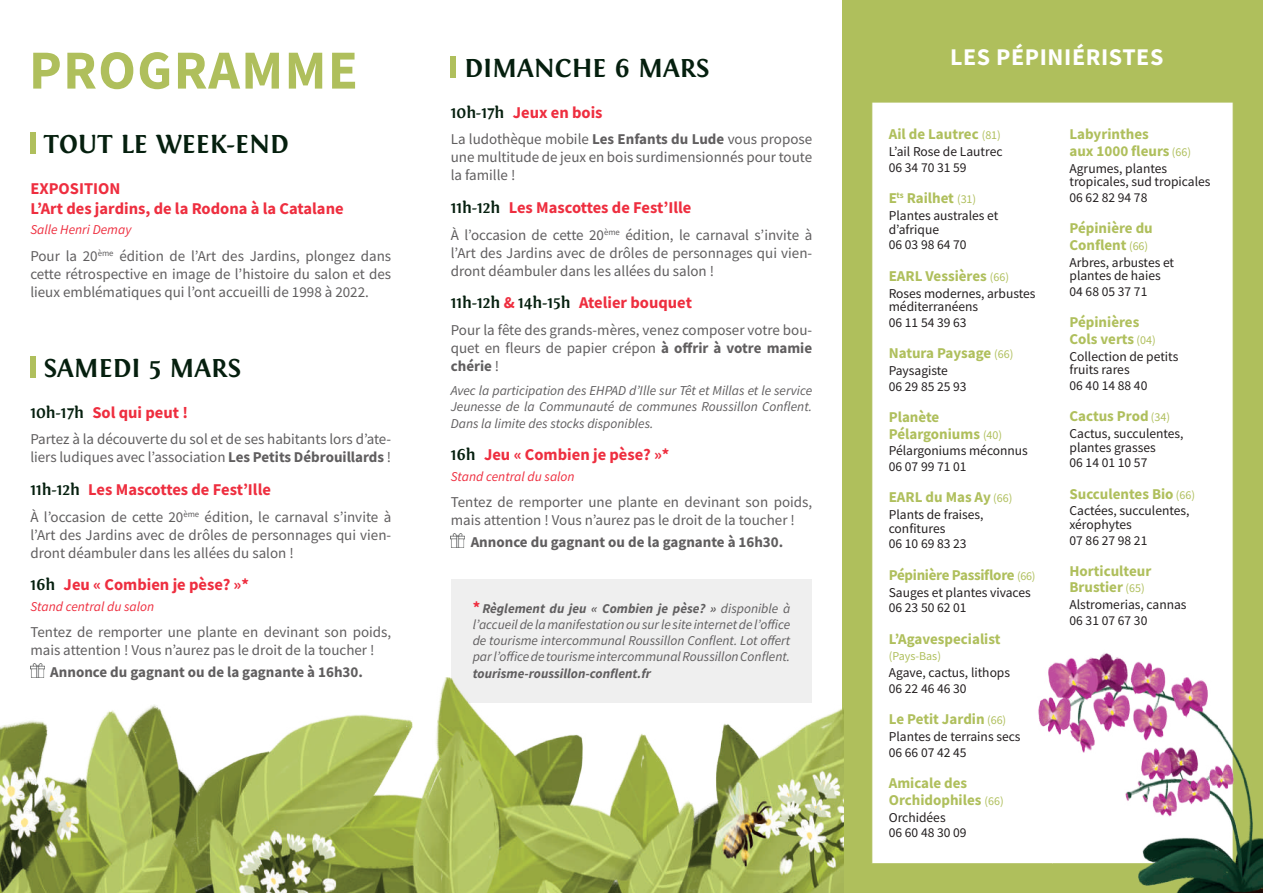
<style>
.page{position:relative;width:1263px;height:893px;background:#fff}
.page>*{position:absolute;margin:0;border:0;box-sizing:border-box;transform-origin:0 0}
.t1{font:700 27px "Fontin";color:#051f0e}
.t2{font:700 24px "Source Sans Pro";letter-spacing:.025em;color:#fff}
.t3{font:700 16.5px/19.8px "Source Sans Pro";color:#ee2e3f}
.t4{font:15px/18px "Source Sans Pro";color:#605e5f;text-align:justify}
.t5{font:700 15px/16.5px "Source Sans Pro";color:#afbf5c}
.t6{font:700 15px "Source Sans Pro";color:#605e5f}
.t7{font:700 15px "Source Sans Pro";letter-spacing:-.02em;color:#afbf5c}
.t8{font:13.5px/15.6px "Source Sans Pro";color:#231f20}
.t9{font:italic 13.5px/16.2px "Source Sans Pro";color:#605e5f;text-align:justify}
.t10{font:italic 13.5px "Source Sans Pro";color:#ee2e3f}
.t11{font:italic 700 13.5px "Source Sans Pro";color:#605e5f}
.t12{font:12px "Source Sans Pro";color:#afbf5c}
.s1{font-family:"Fontin";color:#051f0e}
.s2{font-weight:700}
.s3{font-weight:700;font-style:normal;font-size:16.5px;color:#ee2e3f}
.s4{font-weight:400;font-size:12px}
</style>
<div class="page">
<div style="left:843px;top:0;width:420px;height:893px;background:#afbf5c"></div>
<div style="left:451px;top:579px;width:360px;height:124px;background:#efefef"></div>
<div style="left:30px;top:133px;width:5px;height:21px;background:#afbf5c"></div>
<div style="left:30px;top:357px;width:5px;height:21px;background:#afbf5c"></div>
<img style="left:30px;top:663px;width:14px;height:14px">
<div style="left:872px;top:103px;width:361px;height:760px;background:#fff"></div>
<img style="left:0;top:677px;width:843px;height:216px">
<div style="left:451px;top:57px;width:5px;height:21px;background:#afbf5c"></div>
<img style="left:451px;top:533px;width:14px;height:14px">
<svg style="left:33px;top:52px;width:322px;height:37px"></svg>
<img style="left:1033px;top:564px;width:230px;height:329px">
<h1 class="t1" style="left:44px;top:129px;width:246px">TOUT LE WEEK-END</h1>
<p class="t3" style="left:30px;top:178px;width:315px">EXPOSITION<br>L’Art des jardins, de la Rodona à la Catalane</p>
<p class="t10" style="left:30px;top:221px;width:103px">Salle Henri Demay</p>
<p class="t4" style="left:30px;top:247px;width:362px">Pour la 20<sup>ème</sup> édition de l’Art des Jardins, plongez dans cette rétrospective en image de l’histoire du salon et des lieux emblématiques qui l’ont accueilli de 1998 à 2022.</p>
<h1 class="t1" style="left:44px;top:353px;width:199px">SAMEDI 5 MARS</h1>
<p class="t3" style="left:30px;top:402px;width:159px"><span class="s1">10h-17h</span> Sol qui peut !</p>
<p class="t4" style="left:30px;top:430px;width:362px">Partez à la découverte du sol et de ses habitants lors d’ate&shy;liers ludiques avec l’association <span class="s2">Les Petits Débrouillards</span> !</p>
<p class="t3" style="left:30px;top:479px;width:242px"><span class="s1">11h-12h</span> Les Mascottes de Fest’Ille</p>
<p class="t4" style="left:30px;top:507px;width:362px">À l’occasion de cette 20<sup>ème</sup> édition, le carnaval s’invite à l’Art des Jardins avec de drôles de personnages qui vien&shy;dront déambuler dans les allées du salon !</p>
<p class="t3" style="left:30px;top:574px;width:220px"><span class="s1">16h</span> Jeu « Combien je pèse? »*</p>
<p class="t10" style="left:30px;top:597px;width:125px">Stand central du salon</p>
<p class="t4" style="left:30px;top:623px;width:362px">Tentez de remporter une plante en devinant son poids, mais attention ! Vous n’aurez pas le droit de la toucher !</p>
<p class="t6" style="left:50px;top:662px;width:314px">Annonce du gagnant ou de la gagnante à 16h30.</p>
<h1 class="t1" style="left:464px;top:53px;width:247px">DIMANCHE 6 MARS</h1>
<p class="t3" style="left:451px;top:102px;width:153px"><span class="s1">10h-17h</span> Jeux en bois</p>
<p class="t4" style="left:451px;top:130px;width:363px">La ludothèque mobile <span class="s2">Les Enfants du Lude</span> vous propose une multitude de jeux en bois surdimensionnés pour toute la famille !</p>
<p class="t3" style="left:451px;top:197px;width:242px"><span class="s1">11h-12h</span> Les Mascottes de Fest’Ille</p>
<p class="t4" style="left:451px;top:225px;width:363px">À l’occasion de cette 20<sup>ème</sup> édition, le carnaval s’invite à l’Art des Jardins avec de drôles de personnages qui vien&shy;dront déambuler dans les allées du salon !</p>
<p class="t3" style="left:451px;top:292px;width:243px"><span class="s1">11h-12h</span> &amp; <span class="s1">14h-15h</span> Atelier bouquet</p>
<p class="t4" style="left:451px;top:320px;width:363px">Pour la fête des grands-mères, venez composer votre bou&shy;quet en fleurs de papier crépon <span class="s2">à offrir à votre mamie chérie</span> !</p>
<p class="t9" style="left:451px;top:383px;width:363px">Avec la participation des EHPAD d’Ille sur Têt et Millas et le service Jeunesse de la Communauté de communes Roussillon Conflent.<br>Dans la limite des stocks disponibles.</p>
<p class="t3" style="left:451px;top:445px;width:220px"><span class="s1">16h</span> Jeu « Combien je pèse? »*</p>
<p class="t10" style="left:451px;top:468px;width:125px">Stand central du salon</p>
<p class="t4" style="left:451px;top:493px;width:363px">Tentez de remporter une plante en devinant son poids, mais attention ! Vous n’aurez pas le droit de la toucher !</p>
<p class="t6" style="left:471px;top:532px;width:314px">Annonce du gagnant ou de la gagnante à 16h30.</p>
<p class="t9" style="left:473px;top:600px;width:319px"><span class="s3">*</span> <span class="s2">Règlement du jeu « Combien je pèse? »</span> disponible à l’accueil de la manifestation ou sur le site internet de l’office de tourisme intercommunal Roussillon Conflent. Lot offert par l’office de tourisme intercommunal Roussillon Conflent.</p>
<p class="t11" style="left:473px;top:664px;width:180px">tourisme-roussillon-conflent.fr</p>
<h2 class="t2" style="left:950px;top:41px;width:215px">LES PÉPINIÉRISTES</h2>
<p class="t5" style="left:889px;top:126px;width:114px">Ail de Lautrec <span class="s4">(81)</span></p>
<p class="t8" style="left:889px;top:144px;width:115px">L’ail Rose de Lautrec<br>06 34 70 31 59</p>
<p class="t5" style="left:889px;top:190px;width:89px">E<sup>ts</sup> Railhet <span class="s4">(31)</span></p>
<p class="t8" style="left:889px;top:209px;width:111px;line-height:13.5px">Plantes australes et d’afrique</p>
<p class="t8" style="left:889px;top:237px;width:79px">06 03 98 64 70</p>
<p class="t5" style="left:889px;top:267px;width:122px">EARL Vessières <span class="s4">(66)</span></p>
<p class="t8" style="left:889px;top:286px;width:148px;line-height:13.5px">Roses modernes, arbustes méditerranéens</p>
<p class="t8" style="left:889px;top:314px;width:79px">06 11 54 39 63</p>
<p class="t5" style="left:889px;top:345px;width:126px">Natura Paysage <span class="s4">(66)</span></p>
<p class="t8" style="left:889px;top:363px;width:79px">Paysagiste<br>06 29 85 25 93</p>
<p class="t5" style="left:889px;top:409px;width:115px">Planète<br>Pélargoniums <span class="s4">(40)</span></p>
<p class="t8" style="left:889px;top:443px;width:141px">Pélargoniums méconnus<br>06 07 99 71 01</p>
<p class="t5" style="left:889px;top:489px;width:125px">EARL du Mas Ay <span class="s4">(66)</span></p>
<p class="t8" style="left:889px;top:508px;width:96px;line-height:13.5px">Plants de fraises, confitures</p>
<p class="t8" style="left:889px;top:536px;width:79px">06 10 69 83 23</p>
<p class="t7" style="left:889px;top:565px;width:148px">Pépinière Passiflore <span class="s4">(66)</span></p>
<p class="t8" style="left:889px;top:584px;width:144px">Sauges et plantes vivaces<br>06 23 50 62 01</p>
<p class="t5" style="left:889px;top:630px;width:113px">L’Agavespecialist</p>
<p class="t12" style="left:889px;top:649px;width:54px">(Pays-Bas)</p>
<p class="t8" style="left:889px;top:665px;width:123px">Agave, cactus, lithops<br>06 22 46 46 30</p>
<p class="t5" style="left:889px;top:711px;width:119px">Le Petit Jardin <span class="s4">(66)</span></p>
<p class="t8" style="left:889px;top:729px;width:133px">Plantes de terrains secs<br>06 66 07 42 45</p>
<p class="t5" style="left:889px;top:775px;width:116px">Amicale des<br>Orchidophiles <span class="s4">(66)</span></p>
<p class="t8" style="left:889px;top:809px;width:79px">Orchidées<br>06 60 48 30 09</p>
<p class="t5" style="left:1069px;top:126px;width:123px">Labyrinthes<br>aux 1000 fleurs <span class="s4">(66)</span></p>
<p class="t8" style="left:1069px;top:161px;width:142px;line-height:13.5px">Agrumes, plantes tropicales, sud tropicales</p>
<p class="t8" style="left:1069px;top:190px;width:79px">06 62 82 94 78</p>
<p class="t5" style="left:1069px;top:220px;width:85px">Pépinière du<br>Conflent <span class="s4">(66)</span></p>
<p class="t8" style="left:1069px;top:255px;width:106px;line-height:13.5px">Arbres, arbustes et plantes de haies</p>
<p class="t8" style="left:1069px;top:283px;width:79px">04 68 05 37 71</p>
<p class="t5" style="left:1069px;top:314px;width:88px">Pépinières<br>Cols verts <span class="s4">(04)</span></p>
<p class="t8" style="left:1069px;top:349px;width:110px;line-height:13.5px">Collection de petits fruits rares</p>
<p class="t8" style="left:1069px;top:377px;width:79px">06 40 14 88 40</p>
<p class="t5" style="left:1069px;top:408px;width:102px">Cactus Prod <span class="s4">(34)</span></p>
<p class="t8" style="left:1069px;top:427px;width:116px;line-height:13.5px">Cactus, succulentes, plantes grasses</p>
<p class="t8" style="left:1069px;top:455px;width:79px">06 14 01 10 57</p>
<p class="t5" style="left:1069px;top:485px;width:127px">Succulentes Bio <span class="s4">(66)</span></p>
<p class="t8" style="left:1069px;top:504px;width:122px;line-height:13.5px">Cactées, succulentes, xérophytes</p>
<p class="t8" style="left:1069px;top:532px;width:79px">07 86 27 98 21</p>
<p class="t5" style="left:1069px;top:562px;width:83px">Horticulteur<br>Brustier <span class="s4">(65)</span></p>
<p class="t8" style="left:1069px;top:597px;width:119px">Alstromerias, cannas<br>06 31 07 67 30</p>
</div>
